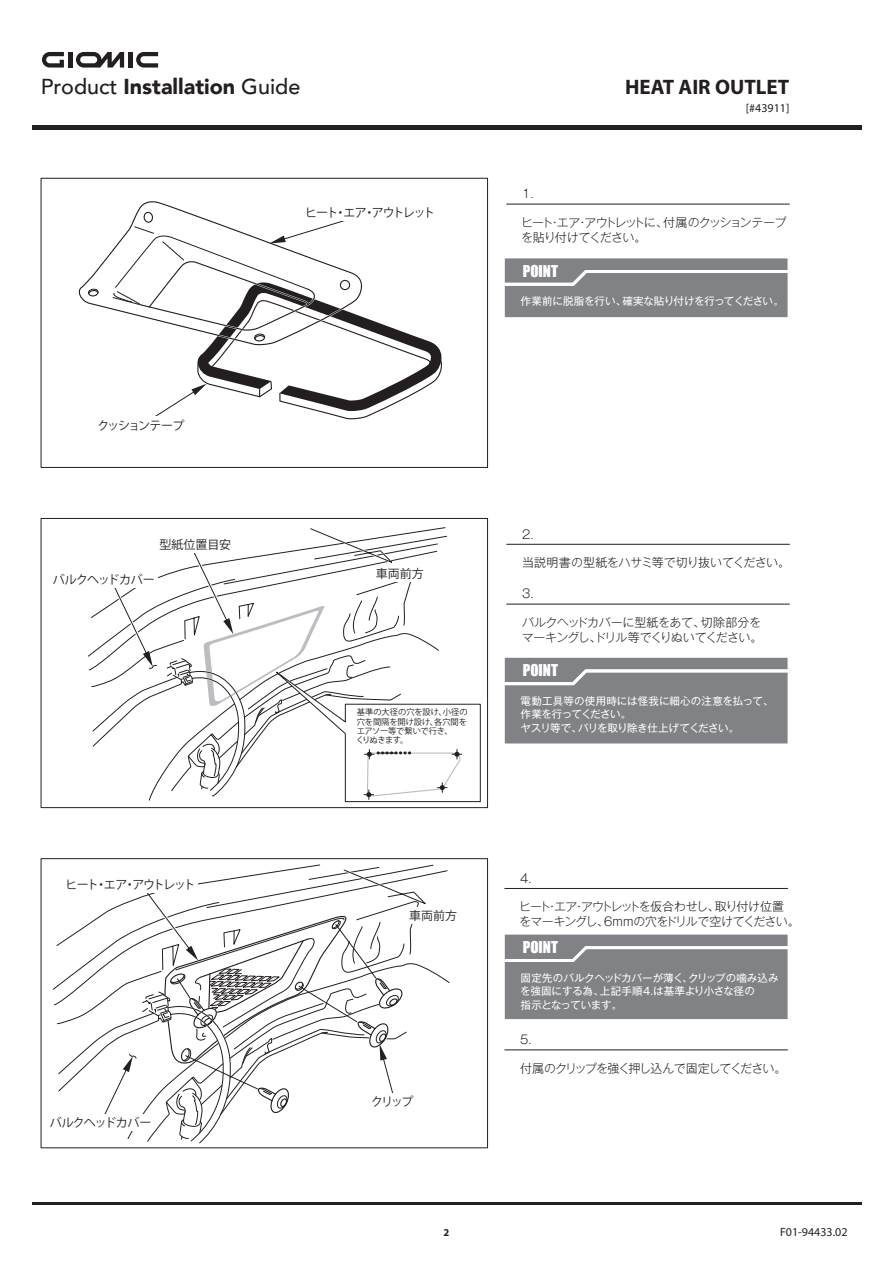
<style>
.page{position:relative;width:893px;height:1263px;background:#fff}
.page>*{position:absolute;margin:0;border:0;box-sizing:border-box;transform-origin:0 0}
.t1{font:500 21.6px "Avenir";color:#231f20}
.t2{font:700 21px "Myriad Pro";color:#231f20}
.t3{font:15px "Impact";color:#fff}
.t4{font:300 12px/14.4px "Gothic MB101 Pro";letter-spacing:-.06em;color:#231f20}
.t5{font:12px "Koz Go Pro";letter-spacing:-.07em;color:#231f20}
.t6{font:12px "Koz Go Pro";letter-spacing:-.12em;color:#231f20}
.t7{font:300 12px "Gothic MB101 Pro";letter-spacing:-.005em;color:#231f20}
.t8{font:12px "Myriad Pro";color:#231f20}
.t9{font:10.5px/13.5px "Gothic MB101 Pro";letter-spacing:-.01em;color:#fff}
.t10{font:700 10.5px "Myriad Pro";color:#231f20}
.t11{font:8.25px/9.3px "Koz Go Pro";letter-spacing:-.02em;color:#231f20}
.s1{font-weight:900}
</style>
<div class="page">
<hr style="left:32px;top:125px;width:829px;height:4px;background:#231f20">
<hr style="left:32px;top:1202px;width:829px;height:2px;background:#231f20">
<div style="left:41px;top:518px;width:447px;height:290px;border:1px solid #231f20"></div>
<div style="left:41px;top:858px;width:447px;height:290px;border:1px solid #231f20"></div>
<div style="left:41px;top:178px;width:447px;height:290px;border:1px solid #231f20"></div>
<hr style="left:68px;top:52px;width:4px;height:16px;background:#231f20">
<div style="left:128px;top:52px;width:5px;height:16px;background:#231f20"></div>
<svg style="left:42px;top:52px;width:22px;height:16px"></svg>
<svg style="left:136px;top:52px;width:22px;height:16px"></svg>
<svg style="left:76px;top:52px;width:48px;height:16px"></svg>
<hr style="left:507px;top:204px;width:282px;height:1px;background:#231f20">
<hr style="left:507px;top:544px;width:282px;height:1px;background:#231f20">
<hr style="left:505px;top:888px;width:283px;height:1px;background:#231f20">
<hr style="left:505px;top:1049px;width:283px;height:1px;background:#231f20">
<hr style="left:507px;top:604px;width:282px;height:1px;background:#231f20">
<div style="left:505px;top:658px;width:283px;height:85px;background:#808285"></div>
<svg style="left:505px;top:258px;width:283px;height:59px;background:#87898c"></svg>
<svg style="left:78px;top:201px;width:364px;height:219px"></svg>
<div style="left:304px;top:204px;width:133px;height:17px;background:#fff"></div>
<div style="left:97px;top:417px;width:91px;height:16px;background:#fff"></div>
<svg style="left:88px;top:527px;width:393px;height:275px"></svg>
<svg style="left:53px;top:864px;width:397px;height:279px"></svg>
<div style="left:505px;top:935px;width:283px;height:84px;background:#808285"></div>
<h1 class="t1" style="left:41px;top:68px;width:261px">Product <span class="s1">Installation</span> Guide</h1>
<h2 class="t2" style="left:625px;top:73px;width:166px">HEAT AIR OUTLET</h2>
<p class="t8" style="left:746px;top:100px;width:45px">[#43911]</p>
<p class="t6" style="left:305px;top:205px;width:131px">ヒート・エア・アウトレット</p>
<p class="t6" style="left:98px;top:417px;width:88px">クッションテープ</p>
<p class="t5" style="left:160px;top:537px;width:73px">型紙位置目安</p>
<p class="t5" style="left:53px;top:572px;width:103px">バルクヘッドカバー</p>
<p class="t5" style="left:376px;top:566px;width:49px">車両前方</p>
<p class="t6" style="left:66px;top:876px;width:131px">ヒート・エア・アウトレット</p>
<p class="t5" style="left:50px;top:1115px;width:103px">バルクヘッドカバー</p>
<p class="t11" style="left:356px;top:708px;width:113px">基準の大径の穴を設け、小径の穴を間隔を開け設け、各穴間をエアソー等で繋いで行き、<br>くりぬきます。</p>
<p class="t5" style="left:409px;top:907px;width:49px">車両前方</p>
<p class="t5" style="left:371px;top:1094px;width:44px">クリップ</p>
<p class="t4" style="left:522px;top:185px;width:13px">1.</p>
<p class="t4" style="left:521px;top:214px;width:267px">ヒート・エア・アウトレットに、付属のクッションテープを貼り付けてください。</p>
<p class="t3" style="left:523px;top:259px;width:37px">POINT</p>
<p class="t9" style="left:521px;top:293px;width:265px">作業前に脱脂を行い、確実な貼り付けを行ってください。</p>
<p class="t4" style="left:522px;top:525px;width:13px">2.</p>
<p class="t7" style="left:522px;top:553px;width:270px">当説明書の型紙をハサミ等で切り抜いてください。</p>
<p class="t4" style="left:522px;top:585px;width:13px">3.</p>
<p class="t4" style="left:522px;top:614px;width:242px">バルクヘッドカバーに型紙をあて、切除部分をマーキングし、ドリル等でくりぬいてください。</p>
<p class="t3" style="left:523px;top:658px;width:37px">POINT</p>
<p class="t9" style="left:520px;top:692px;width:255px">電動工具等の使用時には怪我に細心の注意を払って、作業を行ってください。<br>ヤスリ等で、バリを取り除き仕上げてください。</p>
<p class="t4" style="left:520px;top:869px;width:13px">4.</p>
<p class="t4" style="left:519px;top:898px;width:282px">ヒート・エア・アウトレットを仮合わせし、取り付け位置<br>をマーキングし、6mmの穴をドリルで空けてください。</p>
<p class="t3" style="left:523px;top:935px;width:37px">POINT</p>
<p class="t9" style="left:520px;top:969px;width:260px">固定先のバルクヘッドカバーが薄く、クリップの噛み込みを強固にする為、上記手順4.は基準より小さな径の<br>指示となっています。</p>
<p class="t4" style="left:520px;top:1031px;width:13px">5.</p>
<p class="t4" style="left:520px;top:1059px;width:268px">付属のクリップを強く押し込んで固定してください。</p>
<p class="t10" style="left:444px;top:1225px;width:7px">2</p>
<p class="t8" style="left:780px;top:1224px;width:69px">F01-94433.02</p>
</div>
